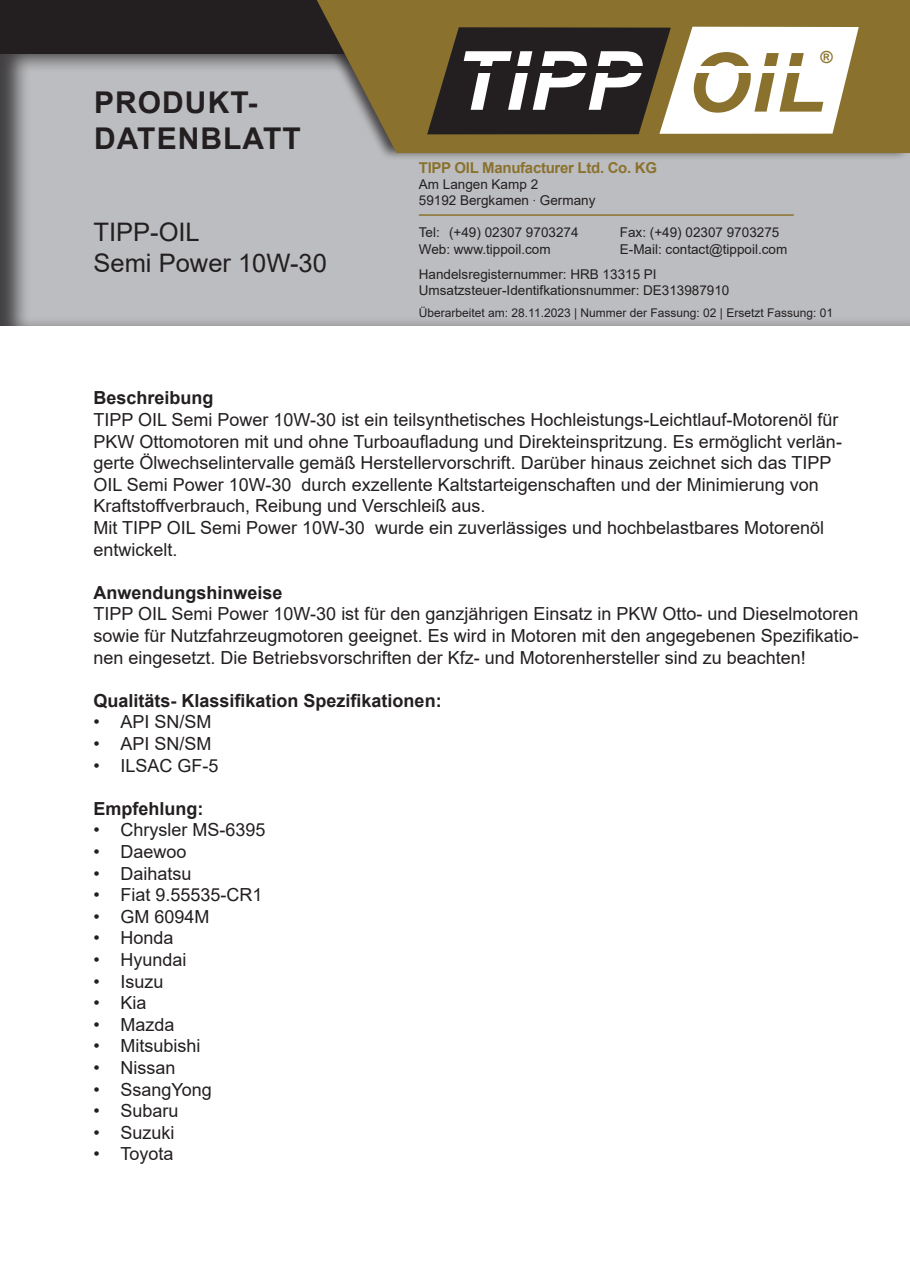
<style>
.page{position:relative;width:910px;height:1280px;background:#fff}
.page>*{position:absolute;margin:0;border:0;box-sizing:border-box;transform-origin:0 0}
.t1{font:italic 700 81.75px "Arial";letter-spacing:.015em;color:#fff}
.t2{font:700 30px/36px "Arial";letter-spacing:.035em;color:#231f20}
.t3{font:25.5px "Arial";color:#231f20}
.t4{font:18px/21.6px "Arial";color:#231f20}
.t5{font:700 18px "Arial";color:#231f20}
.t6{font:700 16.65px "Arial";color:#8a722e}
.t7{font:700 15px "Arial";letter-spacing:-.02em;color:#8a722e}
.t8{font:13.5px/16.2px "Arial";color:#231f20}
.t9{font:12px "Arial";color:#231f20}
.s1{color:#8a722e}
.s2{font-family:"Helvetica Neue LT Std";font-weight:100;font-stretch:condensed}
</style>
<div class="page">
<div style="left:0;top:52px;width:910px;height:276px;background:#231f20;opacity:.75"></div>
<div style="left:0;top:0;width:910px;height:53px;background:#231f20"></div>
<div style="left:300px;top:0;width:610px;height:161px;background:#231f20;opacity:.75"></div>
<svg style="left:317px;top:0;width:593px;height:153px;background:#8b773c"></svg>
<svg style="left:427px;top:27px;width:432px;height:107px"></svg>
<div style="left:454px;top:51px;width:183px;height:77px;background:#231f20"></div>
<div style="left:477px;top:66px;width:171px;height:7px;background:#231f20"></div>
<div style="left:694px;top:66px;width:109px;height:6px;background:#fff"></div>
<hr style="left:419px;top:214px;width:375px;height:2px;background:#8a722e">
<h2 class="t2" style="left:94px;top:85px;width:208px">PRODUKT-<br>DATENBLATT</h2>
<p class="t3" style="left:94px;top:215px;width:108px">TIPP-OIL</p>
<p class="t3" style="left:94px;top:245px;width:235px">Semi Power 10W-30</p>
<h1 class="t1" style="left:454px;top:27px;width:373px">TIPP <span class="s1">OIL</span></h1>
<p class="t6" style="left:820px;top:47px;width:14px">®</p>
<p class="t7" style="left:419px;top:157px;width:240px">TIPP OIL Manufacturer Ltd. Co. KG</p>
<p class="t8" style="left:419px;top:176px;width:178px">Am Langen Kamp 2<br>59192 Bergkamen <span class="s2">·</span> Germany</p>
<p class="t8" style="left:419px;top:224px;width:161px">Tel: (+49) 02307 9703274</p>
<p class="t8" style="left:620px;top:224px;width:161px">Fax: (+49) 02307 9703275</p>
<p class="t8" style="left:419px;top:241px;width:133px">Web: www.tippoil.com</p>
<p class="t8" style="left:419px;top:236px;width:370px;line-height:25.2px;text-indent:201px">E-Mail: contact@tippoil.com<br>Handelsregisternummer: HRB 13315 PI</p>
<p class="t8" style="left:419px;top:282px;width:312px">Umsatzsteuer-Identifkationsnummer: DE313987910</p>
<p class="t9" style="left:419px;top:305px;width:416px">Überarbeitet am: 28.11.2023 | Nummer der Fassung: 02 | Ersetzt Fassung: 01</p>
<p class="t5" style="left:94px;top:385px;width:122px">Beschreibung</p>
<p class="t4" style="left:94px;top:409px;width:750px">TIPP OIL Semi Power 10W-30 ist ein teilsynthetisches Hochleistungs-Leichtlauf-Motorenöl für PKW Ottomotoren mit und ohne Turboaufladung und Direkteinspritzung. Es ermöglicht verlän&shy;gerte Ölwechselintervalle gemäß Herstellervorschrift. Darüber hinaus zeichnet sich das TIPP OIL Semi Power 10W-30 durch exzellente Kaltstarteigenschaften und der Minimierung von Kraftstoffverbrauch, Reibung und Verschleiß aus.</p>
<p class="t4" style="left:94px;top:517px;width:732px">Mit TIPP OIL Semi Power 10W-30 wurde ein zuverlässiges und hochbelastbares Motorenöl entwickelt.</p>
<p class="t5" style="left:94px;top:580px;width:191px">Anwendungshinweise</p>
<p class="t4" style="left:94px;top:603px;width:767px;text-align:justify">TIPP OIL Semi Power 10W-30 ist für den ganzjährigen Einsatz in PKW Otto- und Dieselmotoren sowie für Nutzfahrzeugmotoren geeignet. Es wird in Motoren mit den angegebenen Spezifikatio&shy;nen eingesetzt. Die Betriebsvorschriften der Kfz- und Motorenhersteller sind zu beachten!</p>
<p class="t5" style="left:94px;top:688px;width:350px">Qualitäts- Klassifikation Spezifikationen:</p>
<p class="t4" style="left:94px;top:711px;width:120px">• API SN/SM</p>
<p class="t4" style="left:94px;top:733px;width:120px">• API SN/SM</p>
<p class="t4" style="left:94px;top:754px;width:127px">• ILSAC GF-5</p>
<p class="t5" style="left:94px;top:796px;width:111px">Empfehlung:</p>
<p class="t4" style="left:94px;top:819px;width:174px">• Chrysler MS-6395</p>
<p class="t4" style="left:94px;top:841px;width:95px">• Daewoo</p>
<p class="t4" style="left:94px;top:862px;width:100px">• Daihatsu</p>
<p class="t4" style="left:94px;top:884px;width:171px">• Fiat 9.55535-CR1</p>
<p class="t4" style="left:94px;top:905px;width:118px">• GM 6094M</p>
<p class="t4" style="left:94px;top:927px;width:82px">• Honda</p>
<p class="t4" style="left:94px;top:949px;width:95px">• Hyundai</p>
<p class="t4" style="left:94px;top:970px;width:72px">• Isuzu</p>
<p class="t4" style="left:94px;top:992px;width:55px">• Kia</p>
<p class="t4" style="left:94px;top:1013px;width:83px">• Mazda</p>
<p class="t4" style="left:94px;top:1035px;width:109px">• Mitsubishi</p>
<p class="t4" style="left:94px;top:1057px;width:84px">• Nissan</p>
<p class="t4" style="left:94px;top:1078px;width:120px">• SsangYong</p>
<p class="t4" style="left:94px;top:1100px;width:87px">• Subaru</p>
<p class="t4" style="left:94px;top:1121px;width:83px">• Suzuki</p>
<p class="t4" style="left:94px;top:1143px;width:82px">• Toyota</p>
</div>
